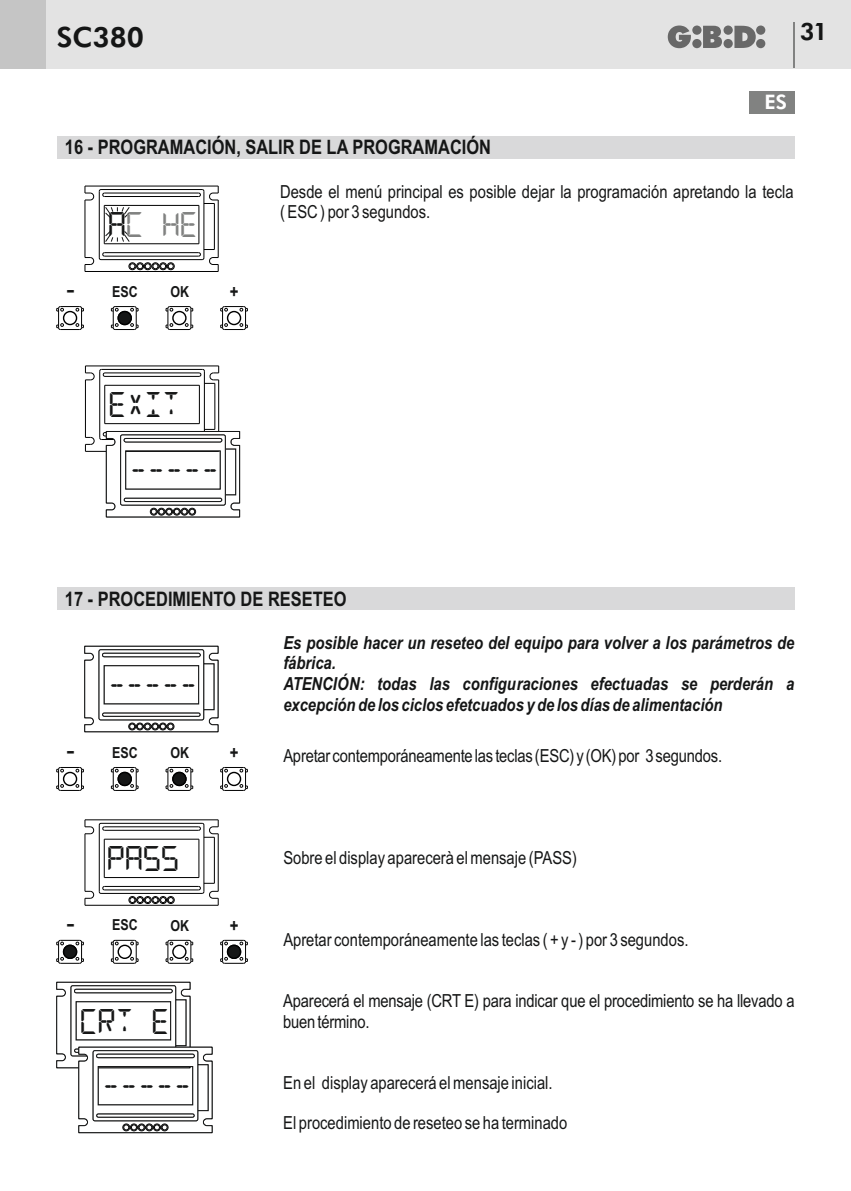
<style>
.page{position:relative;width:851px;height:1191px;background:#fff}
.page>*{position:absolute;margin:0;border:0;box-sizing:border-box;transform-origin:0 0}
.t1{font:32px/65.6px "Digital Counter 7";color:#151616}
.t2{font:32px "Digital Counter 7";color:#818281}
.t3{font:800 28px "Futura BT";color:#151616}
.t4{font:800 24px "Futura BT";color:#151616}
.t5{font:700 20px "Arial Narrow";color:#151616}
.t6{font:800 20px "Futura BT";color:#fff}
.t7{font:700 18.2px "Arial Narrow";color:#151616}
.t8{font:18px/20.4px "Arial Narrow";color:#151616}
.t9{font:italic 700 18px/20.6px "Arial Narrow";color:#151616}
.t10{font:700 15.2px "Arial Narrow";color:#151616}
.s1{color:#151616}
.s2{font-size:18.2px}
</style>
<div class="page">
<div style="left:0;top:0;width:850px;height:68px;background:#e3e3e3"></div>
<div style="left:0;top:0;width:45px;height:68px;background:#c5c5c5"></div>
<svg style="left:667px;top:26px;width:98px;height:22px"></svg>
<hr style="left:793px;top:23px;width:2px;height:45px;background:#818281">
<div style="left:748px;top:91px;width:46px;height:22px;background:#818281"></div>
<div style="left:57px;top:136px;width:737px;height:23px;background:#d9d9da"></div>
<svg style="left:56px;top:767px;width:28px;height:24px"></svg>
<svg style="left:111px;top:767px;width:28px;height:24px"></svg>
<svg style="left:166px;top:767px;width:27px;height:24px"></svg>
<svg style="left:220px;top:767px;width:28px;height:24px"></svg>
<div style="left:172px;top:771px;width:14px;height:15px;background:#151616;border:1px solid #000;border-radius:50%"></div>
<svg style="left:117px;top:771px;width:15px;height:15px"></svg>
<div style="left:57px;top:587px;width:737px;height:23px;background:#d9d9da"></div>
<hr style="left:85px;top:905px;width:133px;height:1px;background:#000">
<hr style="left:85px;top:833px;width:1px;height:58px;background:#000">
<hr style="left:85px;top:819px;width:133px;height:1px;background:#000">
<svg style="left:56px;top:939px;width:28px;height:25px"></svg>
<hr style="left:99px;top:825px;width:1px;height:66px;background:#000">
<hr style="left:104px;top:886px;width:95px;height:1px;background:#000">
<svg style="left:85px;top:885px;width:20px;height:20px"></svg>
<hr style="left:104px;top:889px;width:95px;height:1px;background:#000">
<hr style="left:104px;top:830px;width:95px;height:1px;background:#000">
<hr style="left:104px;top:826px;width:95px;height:1px;background:#000">
<svg style="left:85px;top:820px;width:20px;height:14px"></svg>
<hr style="left:104px;top:839px;width:95px;height:1px;background:#000">
<hr style="left:104px;top:877px;width:95px;height:1px;background:#000">
<hr style="left:104px;top:839px;width:1px;height:38px;background:#000">
<hr style="left:101px;top:893px;width:101px;height:1px;background:#000">
<hr style="left:101px;top:823px;width:101px;height:1px;background:#000">
<div style="left:128px;top:896px;width:8px;height:8px;border:1px solid #000;border-radius:50%"></div>
<div style="left:136px;top:896px;width:8px;height:8px;border:1px solid #000;border-radius:50%"></div>
<div style="left:151px;top:896px;width:8px;height:8px;border:1px solid #000;border-radius:50%"></div>
<div style="left:144px;top:896px;width:8px;height:8px;border:1px solid #000;border-radius:50%"></div>
<div style="left:167px;top:896px;width:8px;height:8px;border:1px solid #000;border-radius:50%"></div>
<svg style="left:129px;top:897px;width:45px;height:6px"></svg>
<div style="left:159px;top:896px;width:8px;height:8px;border:1px solid #000;border-radius:50%"></div>
<hr style="left:198px;top:839px;width:1px;height:38px;background:#000">
<hr style="left:203px;top:825px;width:1px;height:66px;background:#000">
<hr style="left:214px;top:837px;width:1px;height:46px;background:#000">
<hr style="left:218px;top:833px;width:1px;height:58px;background:#000">
<svg style="left:198px;top:820px;width:21px;height:18px"></svg>
<svg style="left:198px;top:883px;width:21px;height:22px"></svg>
<svg style="left:111px;top:939px;width:28px;height:25px"></svg>
<svg style="left:166px;top:939px;width:27px;height:25px"></svg>
<svg style="left:220px;top:939px;width:28px;height:25px"></svg>
<div style="left:227px;top:944px;width:14px;height:15px;background:#151616;border:1px solid #000;border-radius:50%"></div>
<div style="left:63px;top:944px;width:14px;height:15px;background:#151616;border:1px solid #000;border-radius:50%"></div>
<hr style="left:85px;top:271px;width:133px;height:1px;background:#000">
<hr style="left:85px;top:200px;width:1px;height:57px;background:#000">
<hr style="left:85px;top:186px;width:133px;height:1px;background:#000">
<svg style="left:56px;top:306px;width:28px;height:24px"></svg>
<hr style="left:99px;top:191px;width:1px;height:67px;background:#000">
<hr style="left:104px;top:252px;width:95px;height:1px;background:#000">
<svg style="left:85px;top:252px;width:20px;height:19px"></svg>
<hr style="left:104px;top:256px;width:95px;height:1px;background:#000">
<hr style="left:104px;top:196px;width:95px;height:1px;background:#000">
<hr style="left:104px;top:193px;width:95px;height:1px;background:#000">
<svg style="left:85px;top:186px;width:20px;height:15px"></svg>
<hr style="left:104px;top:205px;width:95px;height:1px;background:#000">
<hr style="left:104px;top:243px;width:95px;height:1px;background:#000">
<hr style="left:104px;top:205px;width:1px;height:39px;background:#000">
<hr style="left:101px;top:259px;width:101px;height:1px;background:#000">
<hr style="left:101px;top:189px;width:101px;height:1px;background:#000">
<div style="left:128px;top:262px;width:8px;height:8px;border:1px solid #000;border-radius:50%"></div>
<div style="left:136px;top:262px;width:8px;height:8px;border:1px solid #000;border-radius:50%"></div>
<div style="left:151px;top:262px;width:8px;height:8px;border:1px solid #000;border-radius:50%"></div>
<div style="left:144px;top:262px;width:8px;height:8px;border:1px solid #000;border-radius:50%"></div>
<div style="left:167px;top:262px;width:8px;height:8px;border:1px solid #000;border-radius:50%"></div>
<svg style="left:129px;top:263px;width:45px;height:6px"></svg>
<div style="left:159px;top:262px;width:8px;height:8px;border:1px solid #000;border-radius:50%"></div>
<hr style="left:198px;top:205px;width:1px;height:39px;background:#000">
<hr style="left:203px;top:191px;width:1px;height:67px;background:#000">
<hr style="left:214px;top:203px;width:1px;height:46px;background:#000">
<hr style="left:218px;top:200px;width:1px;height:57px;background:#000">
<svg style="left:198px;top:186px;width:21px;height:18px"></svg>
<svg style="left:198px;top:249px;width:21px;height:22px"></svg>
<svg style="left:111px;top:306px;width:28px;height:24px"></svg>
<svg style="left:166px;top:306px;width:27px;height:24px"></svg>
<svg style="left:220px;top:306px;width:28px;height:24px"></svg>
<div style="left:117px;top:311px;width:15px;height:14px;background:#151616;border:1px solid #000;border-radius:50%"></div>
<svg style="left:105px;top:207px;width:25px;height:11px"></svg>
<svg style="left:105px;top:231px;width:25px;height:11px"></svg>
<hr style="left:85px;top:380px;width:1px;height:57px;background:#000">
<hr style="left:85px;top:365px;width:134px;height:1px;background:#000">
<hr style="left:99px;top:371px;width:1px;height:67px;background:#000">
<hr style="left:105px;top:376px;width:94px;height:1px;background:#000">
<hr style="left:105px;top:372px;width:94px;height:1px;background:#000">
<svg style="left:85px;top:366px;width:21px;height:14px"></svg>
<hr style="left:105px;top:385px;width:94px;height:1px;background:#000">
<hr style="left:105px;top:423px;width:94px;height:1px;background:#000">
<hr style="left:104px;top:385px;width:1px;height:38px;background:#000">
<hr style="left:101px;top:369px;width:102px;height:1px;background:#000">
<hr style="left:199px;top:385px;width:1px;height:38px;background:#000">
<hr style="left:204px;top:371px;width:1px;height:67px;background:#000">
<hr style="left:214px;top:383px;width:1px;height:46px;background:#000">
<hr style="left:218px;top:380px;width:1px;height:57px;background:#000">
<svg style="left:198px;top:366px;width:21px;height:18px"></svg>
<svg style="left:85px;top:429px;width:155px;height:88px"></svg>
<svg style="left:84px;top:646px;width:134px;height:86px"></svg>
<svg style="left:56px;top:982px;width:157px;height:151px"></svg>
<h2 class="t3" style="left:57px;top:26px;width:89px">SC380</h2>
<h3 class="t4" style="left:799px;top:22px;width:29px">31</h3>
<p class="t6" style="left:764px;top:94px;width:24px">ES</p>
<p class="t5" style="left:65px;top:140px;width:427px">16 - PROGRAMACIÓN, SALIR DE LA PROGRAMACIÓN</p>
<p class="t8" style="left:280px;top:183px;width:515px">Desde el menú principal es posible dejar la programación apretando la tecla ( ESC ) por 3 segundos.</p>
<h1 class="t2" style="left:110px;top:208px;width:91px"><span class="s1">A</span>C HE</h1>
<p class="t10" style="left:66px;top:285px;width:73px"><span class="s2">-</span> ESC</p>
<p class="t10" style="left:170px;top:286px;width:20px">OK</p>
<p class="t7" style="left:230px;top:284px;width:10px">+</p>
<h1 class="t1" style="left:131px;top:373px;width:91px;text-indent:-21px">EXIT -----</h1>
<p class="t5" style="left:65px;top:591px;width:283px">17 - PROCEDIMIENTO DE RESETEO</p>
<h1 class="t1" style="left:109px;top:654px;width:91px">-----</h1>
<p class="t10" style="left:66px;top:746px;width:73px"><span class="s2">-</span> ESC</p>
<p class="t10" style="left:170px;top:746px;width:20px">OK</p>
<p class="t7" style="left:230px;top:745px;width:10px">+</p>
<h1 class="t1" style="left:109px;top:827px;width:73px">PASS</h1>
<p class="t10" style="left:66px;top:919px;width:73px"><span class="s2">-</span> ESC</p>
<p class="t10" style="left:170px;top:919px;width:20px">OK</p>
<p class="t7" style="left:230px;top:918px;width:10px">+</p>
<h1 class="t1" style="left:103px;top:990px;width:91px;line-height:64.8px;text-indent:-22px">CRT E -----</h1>
<p class="t9" style="left:283px;top:633px;width:512px">Es posible hacer un reseteo del equipo para volver a los parámetros de fábrica.<br>ATENCIÓN: todas las configuraciones efectuadas se perderán a excepción de los ciclos efetcuados y de los días de alimentación</p>
<p class="t8" style="left:283px;top:747px;width:440px">Apretar contemporáneamentelas teclas (ESC) y (OK)por 3segundos.</p>
<p class="t8" style="left:283px;top:849px;width:295px">Sobre el display aparecerà el mensaje (PASS)</p>
<p class="t8" style="left:283px;top:931px;width:406px">Apretar contemporáneamente las teclas ( + y - ) por 3 segundos.</p>
<p class="t8" style="left:283px;top:992px;width:512px">Aparecerá el mensaje (CRT E) para indicar que el procedimiento se ha llevado a buentérmino.</p>
<p class="t8" style="left:283px;top:1073px;width:271px">En el display aparecerá el mensaje inicial.</p>
<p class="t8" style="left:283px;top:1114px;width:285px">El procedimiento de reseteo se ha terminado</p>
</div>
